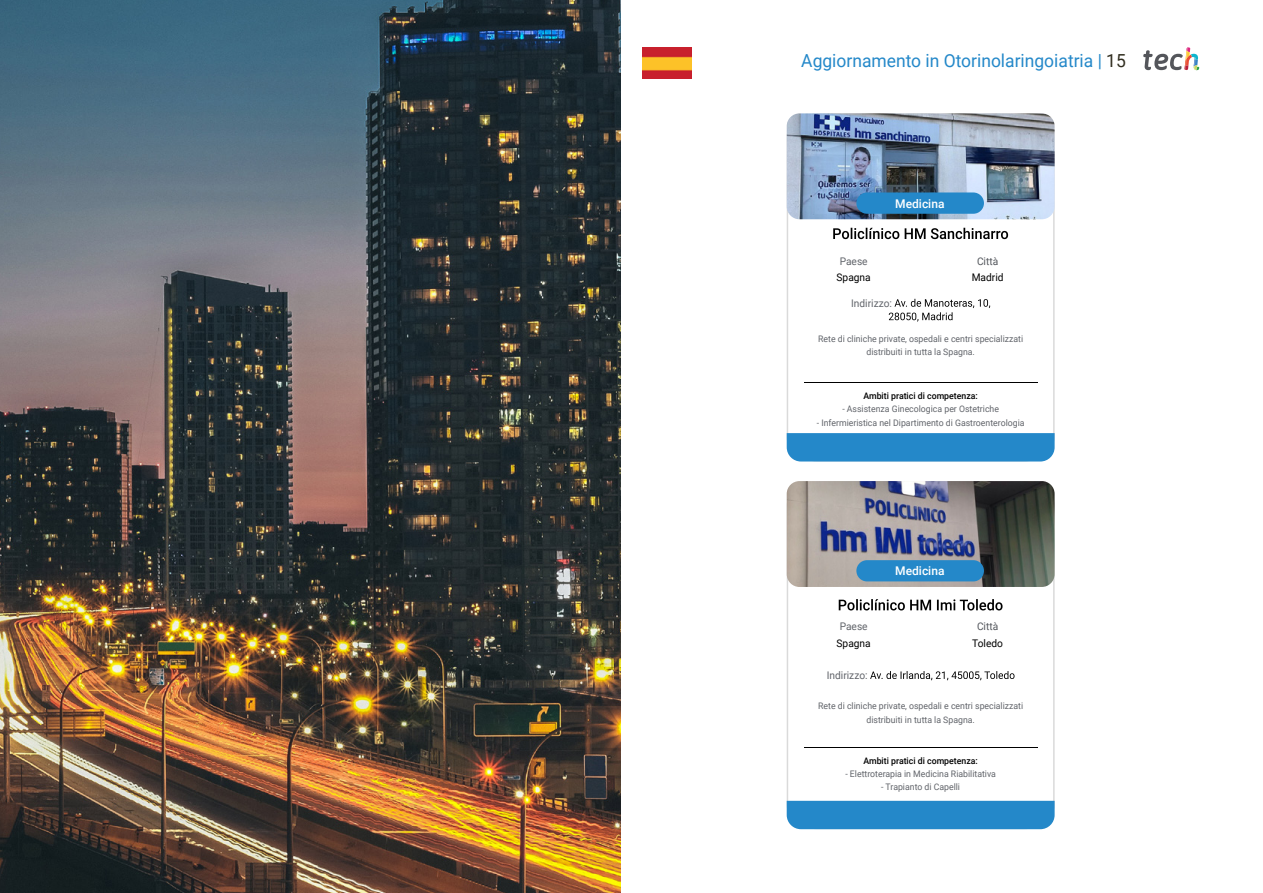
<style>
.page{position:relative;width:1263px;height:893px;background:#fff}
.page>*{position:absolute;margin:0;border:0;box-sizing:border-box;transform-origin:0 0}
.t1{font:18px "Roboto";color:#2488c9}
.t2{font:500 12px "Roboto";color:#fff}
.t3{font:10.5px "Roboto";color:#61646a}
.t4{font:10.5px "Roboto";color:#000}
.t5{font:10.5px "Roboto";color:#52555b}
.t6{font:9px/13.5px "Roboto";color:#61646a;text-align:center}
.t7{font:500 9px "Roboto";color:#000}
.s1{color:#312e20}
</style>
<div class="page">
<img style="left:642px;top:48px;width:49px;height:30px">
<img style="left:0;top:0;width:621px;height:893px">
<svg style="left:1143px;top:47px;width:56px;height:24px"></svg>
<svg style="left:786px;top:122px;width:269px;height:340px"></svg>
<img style="left:787px;top:113px;width:267px;height:106px">
<div style="left:856px;top:192px;width:128px;height:22px;background:#2488c9;border-radius:11px"></div>
<div style="left:787px;top:433px;width:267px;height:28px;background:#2488c9"></div>
<hr style="left:804px;top:382px;width:233px;height:1px;background:#000">
<svg style="left:833px;top:228px;width:175px;height:11px"></svg>
<svg style="left:889px;top:299px;width:101px;height:23px"></svg>
<svg style="left:786px;top:490px;width:269px;height:340px"></svg>
<img style="left:787px;top:481px;width:267px;height:106px">
<div style="left:856px;top:560px;width:128px;height:21px;background:#2488c9;border-radius:11px"></div>
<div style="left:787px;top:801px;width:267px;height:28px;background:#2488c9"></div>
<hr style="left:804px;top:747px;width:233px;height:1px;background:#000">
<svg style="left:839px;top:599px;width:163px;height:11px"></svg>
<svg style="left:870px;top:671px;width:144px;height:9px"></svg>
<h1 class="t1" style="left:801px;top:48px;width:326px">Aggiornamento in Otorinolaringoiatria | <span class="s1">15</span></h1>
<p class="t3" style="left:840px;top:254px;width:29px">Paese</p>
<p class="t4" style="left:836px;top:270px;width:36px">Spagna</p>
<h2 class="t2" style="left:895px;top:195px;width:51px">Medicina</h2>
<p class="t5" style="left:977px;top:254px;width:23px">Città</p>
<p class="t4" style="left:972px;top:270px;width:33px">Madrid</p>
<p class="t3" style="left:851px;top:296px;width:42px">Indirizzo:</p>
<p class="t6" style="left:818px;top:331px;width:207px">Rete di cliniche private, ospedali e centri specializzati distribuiti in tutta la Spagna.</p>
<p class="t7" style="left:863px;top:390px;width:116px">Ambiti pratici di competenza:</p>
<p class="t6" style="left:842px;top:402px;width:158px">- Assistenza Ginecologica per Ostetriche</p>
<p class="t6" style="left:817px;top:415px;width:209px">- Infermieristica nel Dipartimento di Gastroenterologia</p>
<p class="t3" style="left:840px;top:619px;width:29px">Paese</p>
<p class="t4" style="left:836px;top:635px;width:36px">Spagna</p>
<h2 class="t2" style="left:895px;top:563px;width:51px">Medicina</h2>
<p class="t5" style="left:977px;top:619px;width:23px">Città</p>
<p class="t4" style="left:972px;top:635px;width:32px">Toledo</p>
<p class="t3" style="left:827px;top:668px;width:42px">Indirizzo:</p>
<p class="t6" style="left:818px;top:699px;width:207px">Rete di cliniche private, ospedali e centri specializzati distribuiti in tutta la Spagna.</p>
<p class="t7" style="left:863px;top:754px;width:116px">Ambiti pratici di competenza:</p>
<p class="t6" style="left:845px;top:766px;width:152px">- Elettroterapia in Medicina Riabilitativa</p>
<p class="t6" style="left:881px;top:780px;width:80px">- Trapianto di Capelli</p>
</div>
